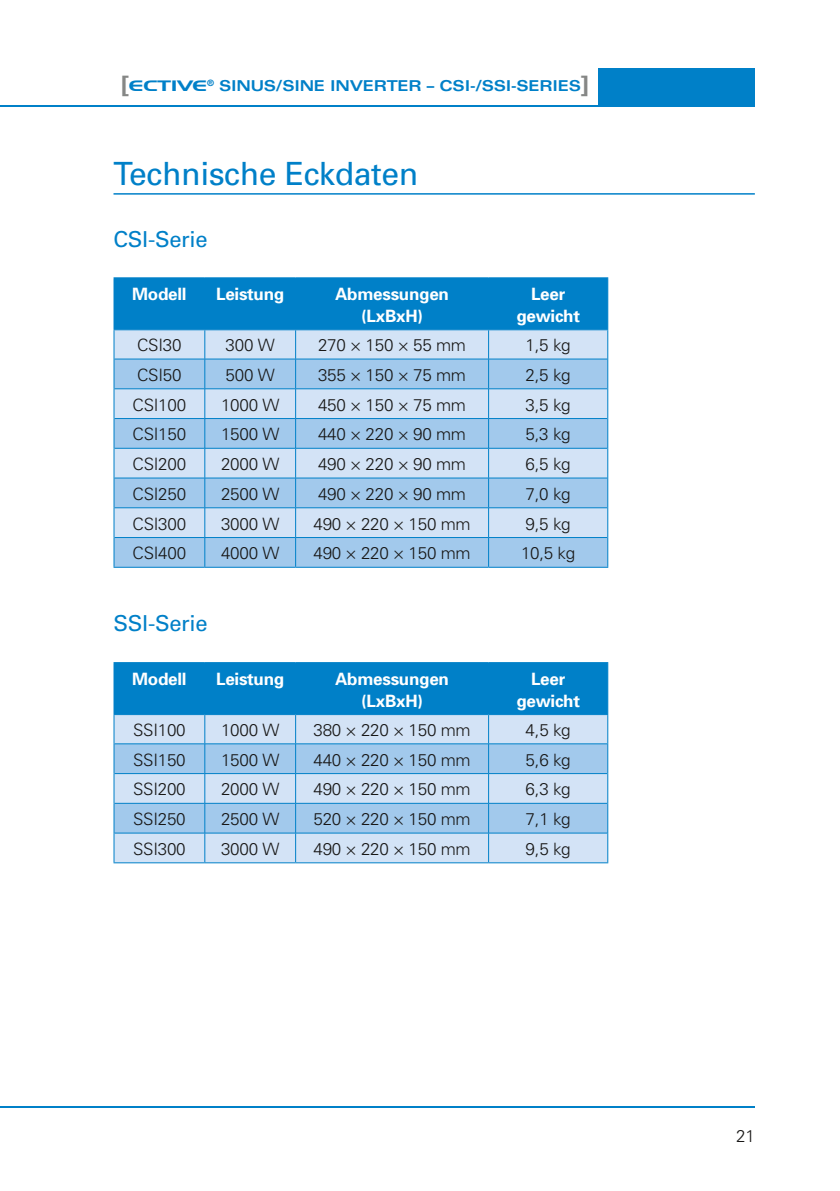
<style>
.page{position:relative;width:840px;height:1191px;background:#fff}
.page>*{position:absolute;margin:0;border:0;box-sizing:border-box;transform-origin:0 0}
.t1{font:32px "Univers";letter-spacing:-.015em;color:#0080c8}
.t2{font:22px "Univers";letter-spacing:-.015em;color:#0080c8}
.t3{font:300 17px "Univers";letter-spacing:-.015em;color:#181716}
.t4{font:700 17px/22px "Univers";letter-spacing:-.015em;color:#fff;text-align:center}
.t5{font:700 expanded 15px "Univers";letter-spacing:-.015em;color:#0080c8}
.s1{font-size:23.4px;color:#868786}
.s2{font-family:"Hanzel Extended Normal";font-weight:400;font-stretch:normal}
</style>
<div class="page">
<div style="left:598px;top:68px;width:156px;height:38px;background:#0080c8"></div>
<hr style="left:0;top:105px;width:754px;height:1px;background:#0080c8">
<hr style="left:0;top:1106px;width:754px;height:1px;background:#0080c8">
<hr style="left:113px;top:193px;width:641px;height:2px;background:#0080c8">
<svg style="left:114px;top:449px;width:493px;height:118px;background:#b6d4f0"></svg>
<hr style="left:113px;top:448px;width:1px;height:30px;background:#0080c8">
<hr style="left:607px;top:448px;width:1px;height:30px;background:#0080c8">
<hr style="left:113px;top:478px;width:1px;height:30px;background:#0080c8">
<hr style="left:607px;top:478px;width:1px;height:30px;background:#0080c8">
<svg style="left:113px;top:508px;width:1px;height:29px"></svg>
<svg style="left:607px;top:508px;width:1px;height:29px"></svg>
<hr style="left:113px;top:537px;width:1px;height:30px;background:#0080c8">
<hr style="left:607px;top:537px;width:1px;height:30px;background:#0080c8">
<hr style="left:113px;top:567px;width:92px;height:1px;background:#0080c8">
<hr style="left:205px;top:567px;width:90px;height:1px;background:#0080c8">
<hr style="left:295px;top:567px;width:193px;height:1px;background:#0080c8">
<hr style="left:488px;top:567px;width:120px;height:1px;background:#0080c8">
<svg style="left:113px;top:278px;width:495px;height:170px;background:#7cb9e3"></svg>
<hr style="left:114px;top:448px;width:91px;height:1px;background:#0080c8">
<hr style="left:205px;top:448px;width:90px;height:1px;background:#0080c8">
<hr style="left:204px;top:448px;width:1px;height:30px;background:#0080c8">
<hr style="left:295px;top:448px;width:193px;height:1px;background:#0080c8">
<hr style="left:295px;top:448px;width:1px;height:30px;background:#0080c8">
<hr style="left:488px;top:448px;width:119px;height:1px;background:#0080c8">
<hr style="left:488px;top:448px;width:1px;height:30px;background:#0080c8">
<hr style="left:114px;top:478px;width:91px;height:1px;background:#0080c8">
<hr style="left:205px;top:478px;width:90px;height:1px;background:#0080c8">
<hr style="left:295px;top:478px;width:193px;height:1px;background:#0080c8">
<hr style="left:488px;top:478px;width:119px;height:1px;background:#0080c8">
<hr style="left:114px;top:507px;width:91px;height:1px;background:#0080c8">
<hr style="left:205px;top:507px;width:90px;height:1px;background:#0080c8">
<hr style="left:295px;top:507px;width:193px;height:1px;background:#0080c8">
<hr style="left:488px;top:507px;width:119px;height:1px;background:#0080c8">
<hr style="left:114px;top:537px;width:91px;height:1px;background:#0080c8">
<hr style="left:205px;top:537px;width:90px;height:1px;background:#0080c8">
<svg style="left:204px;top:478px;width:1px;height:89px"></svg>
<hr style="left:295px;top:537px;width:193px;height:1px;background:#0080c8">
<svg style="left:295px;top:478px;width:1px;height:89px"></svg>
<hr style="left:488px;top:537px;width:119px;height:1px;background:#0080c8">
<svg style="left:488px;top:478px;width:1px;height:89px"></svg>
<hr style="left:113px;top:277px;width:92px;height:1px;background:#0080c8">
<hr style="left:113px;top:278px;width:1px;height:51px;background:#0080c8">
<hr style="left:205px;top:277px;width:90px;height:1px;background:#0080c8">
<hr style="left:295px;top:277px;width:193px;height:1px;background:#0080c8">
<hr style="left:488px;top:277px;width:120px;height:1px;background:#0080c8">
<hr style="left:113px;top:329px;width:92px;height:1px;background:#0080c8">
<hr style="left:205px;top:329px;width:90px;height:1px;background:#0080c8">
<hr style="left:295px;top:329px;width:193px;height:1px;background:#0080c8">
<hr style="left:488px;top:329px;width:120px;height:1px;background:#0080c8">
<div style="left:114px;top:833px;width:493px;height:29px;background:#d3e3f6"></div>
<div style="left:114px;top:804px;width:493px;height:28px;background:#a2c9ec"></div>
<hr style="left:113px;top:803px;width:1px;height:30px;background:#0080c8">
<hr style="left:607px;top:803px;width:1px;height:30px;background:#0080c8">
<svg style="left:113px;top:833px;width:1px;height:29px"></svg>
<svg style="left:607px;top:833px;width:1px;height:29px"></svg>
<hr style="left:113px;top:862px;width:92px;height:1px;background:#0080c8">
<hr style="left:205px;top:862px;width:90px;height:1px;background:#0080c8">
<hr style="left:295px;top:862px;width:193px;height:1px;background:#0080c8">
<hr style="left:488px;top:862px;width:120px;height:1px;background:#0080c8">
<svg style="left:113px;top:663px;width:495px;height:140px;background:#77b7e2"></svg>
<hr style="left:114px;top:803px;width:91px;height:1px;background:#0080c8">
<hr style="left:205px;top:803px;width:90px;height:1px;background:#0080c8">
<hr style="left:204px;top:803px;width:1px;height:30px;background:#0080c8">
<hr style="left:295px;top:803px;width:193px;height:1px;background:#0080c8">
<hr style="left:295px;top:803px;width:1px;height:30px;background:#0080c8">
<hr style="left:488px;top:803px;width:119px;height:1px;background:#0080c8">
<hr style="left:488px;top:803px;width:1px;height:30px;background:#0080c8">
<hr style="left:114px;top:832px;width:91px;height:1px;background:#0080c8">
<hr style="left:205px;top:832px;width:90px;height:1px;background:#0080c8">
<svg style="left:204px;top:833px;width:1px;height:29px"></svg>
<hr style="left:295px;top:832px;width:193px;height:1px;background:#0080c8">
<svg style="left:295px;top:833px;width:1px;height:29px"></svg>
<hr style="left:488px;top:832px;width:119px;height:1px;background:#0080c8">
<svg style="left:488px;top:833px;width:1px;height:29px"></svg>
<hr style="left:113px;top:662px;width:92px;height:1px;background:#0080c8">
<hr style="left:113px;top:663px;width:1px;height:51px;background:#0080c8">
<hr style="left:205px;top:662px;width:90px;height:1px;background:#0080c8">
<hr style="left:295px;top:662px;width:193px;height:1px;background:#0080c8">
<hr style="left:488px;top:662px;width:120px;height:1px;background:#0080c8">
<hr style="left:113px;top:714px;width:92px;height:1px;background:#0080c8">
<hr style="left:205px;top:714px;width:90px;height:1px;background:#0080c8">
<hr style="left:295px;top:714px;width:193px;height:1px;background:#0080c8">
<hr style="left:488px;top:714px;width:120px;height:1px;background:#0080c8">
<p class="t5" style="left:121px;top:77px;width:470px"><span class="s1">[</span><span class="s2">ECTIVE</span><sup>®</sup> SINUS/SINE INVERTER – CSI-/SSI-SERIES<span class="s1">]</span></p>
<h1 class="t1" style="left:113px;top:153px;width:306px">Technische Eckdaten</h1>
<p class="t2" style="left:113px;top:225px;width:95px">CSI-Serie</p>
<p class="t4" style="left:132px;top:282px;width:56px">Modell</p>
<p class="t4" style="left:216px;top:282px;width:70px">Leistung</p>
<p class="t4" style="left:335px;top:282px;width:115px">Abmessungen (LxBxH)</p>
<p class="t4" style="left:516px;top:282px;width:65px">Leer gewicht</p>
<p class="t3" style="left:137px;top:335px;width:46px">CSI30</p>
<p class="t3" style="left:225px;top:335px;width:51px">300 W</p>
<p class="t3" style="left:318px;top:335px;width:149px">270 × 150 × 55 mm</p>
<p class="t3" style="left:525px;top:335px;width:47px">1,5 kg</p>
<p class="t3" style="left:137px;top:364px;width:46px">CSI50</p>
<p class="t3" style="left:225px;top:364px;width:51px">500 W</p>
<p class="t3" style="left:318px;top:364px;width:149px">355 × 150 × 75 mm</p>
<p class="t3" style="left:525px;top:364px;width:47px">2,5 kg</p>
<p class="t3" style="left:132px;top:394px;width:55px">CSI100</p>
<p class="t3" style="left:221px;top:394px;width:60px">1000 W</p>
<p class="t3" style="left:318px;top:394px;width:149px">450 × 150 × 75 mm</p>
<p class="t3" style="left:525px;top:394px;width:47px">3,5 kg</p>
<p class="t3" style="left:132px;top:424px;width:55px">CSI150</p>
<p class="t3" style="left:221px;top:424px;width:60px">1500 W</p>
<p class="t3" style="left:318px;top:424px;width:149px">440 × 220 × 90 mm</p>
<p class="t3" style="left:525px;top:424px;width:47px">5,3 kg</p>
<p class="t3" style="left:132px;top:454px;width:55px">CSI200</p>
<p class="t3" style="left:221px;top:454px;width:60px">2000 W</p>
<p class="t3" style="left:318px;top:454px;width:149px">490 × 220 × 90 mm</p>
<p class="t3" style="left:525px;top:454px;width:47px">6,5 kg</p>
<p class="t3" style="left:132px;top:483px;width:55px">CSI250</p>
<p class="t3" style="left:221px;top:483px;width:60px">2500 W</p>
<p class="t3" style="left:318px;top:483px;width:149px">490 × 220 × 90 mm</p>
<p class="t3" style="left:525px;top:483px;width:47px">7,0 kg</p>
<p class="t3" style="left:132px;top:513px;width:55px">CSI300</p>
<p class="t3" style="left:221px;top:513px;width:60px">3000 W</p>
<p class="t3" style="left:313px;top:513px;width:159px">490 × 220 × 150 mm</p>
<p class="t3" style="left:525px;top:513px;width:47px">9,5 kg</p>
<p class="t3" style="left:132px;top:543px;width:55px">CSI400</p>
<p class="t3" style="left:221px;top:543px;width:60px">4000 W</p>
<p class="t3" style="left:313px;top:543px;width:159px">490 × 220 × 150 mm</p>
<p class="t3" style="left:520px;top:543px;width:56px">10,5 kg</p>
<p class="t2" style="left:113px;top:610px;width:95px">SSI-Serie</p>
<p class="t4" style="left:132px;top:667px;width:56px">Modell</p>
<p class="t4" style="left:216px;top:667px;width:70px">Leistung</p>
<p class="t4" style="left:335px;top:667px;width:115px">Abmessungen (LxBxH)</p>
<p class="t4" style="left:516px;top:667px;width:65px">Leer gewicht</p>
<p class="t3" style="left:133px;top:719px;width:54px">SSI100</p>
<p class="t3" style="left:221px;top:719px;width:60px">1000 W</p>
<p class="t3" style="left:313px;top:719px;width:159px">380 × 220 × 150 mm</p>
<p class="t3" style="left:525px;top:719px;width:47px">4,5 kg</p>
<p class="t3" style="left:133px;top:749px;width:54px">SSI150</p>
<p class="t3" style="left:221px;top:749px;width:60px">1500 W</p>
<p class="t3" style="left:313px;top:749px;width:159px">440 × 220 × 150 mm</p>
<p class="t3" style="left:525px;top:749px;width:47px">5,6 kg</p>
<p class="t3" style="left:133px;top:779px;width:54px">SSI200</p>
<p class="t3" style="left:221px;top:779px;width:60px">2000 W</p>
<p class="t3" style="left:313px;top:779px;width:159px">490 × 220 × 150 mm</p>
<p class="t3" style="left:525px;top:779px;width:47px">6,3 kg</p>
<p class="t3" style="left:133px;top:808px;width:54px">SSI250</p>
<p class="t3" style="left:221px;top:808px;width:60px">2500 W</p>
<p class="t3" style="left:313px;top:808px;width:159px">520 × 220 × 150 mm</p>
<p class="t3" style="left:525px;top:808px;width:47px">7,1 kg</p>
<p class="t3" style="left:133px;top:838px;width:54px">SSI300</p>
<p class="t3" style="left:221px;top:838px;width:60px">3000 W</p>
<p class="t3" style="left:313px;top:838px;width:159px">490 × 220 × 150 mm</p>
<p class="t3" style="left:525px;top:838px;width:47px">9,5 kg</p>
<p class="t3" style="left:735px;top:1126px;width:20px">21</p>
</div>
